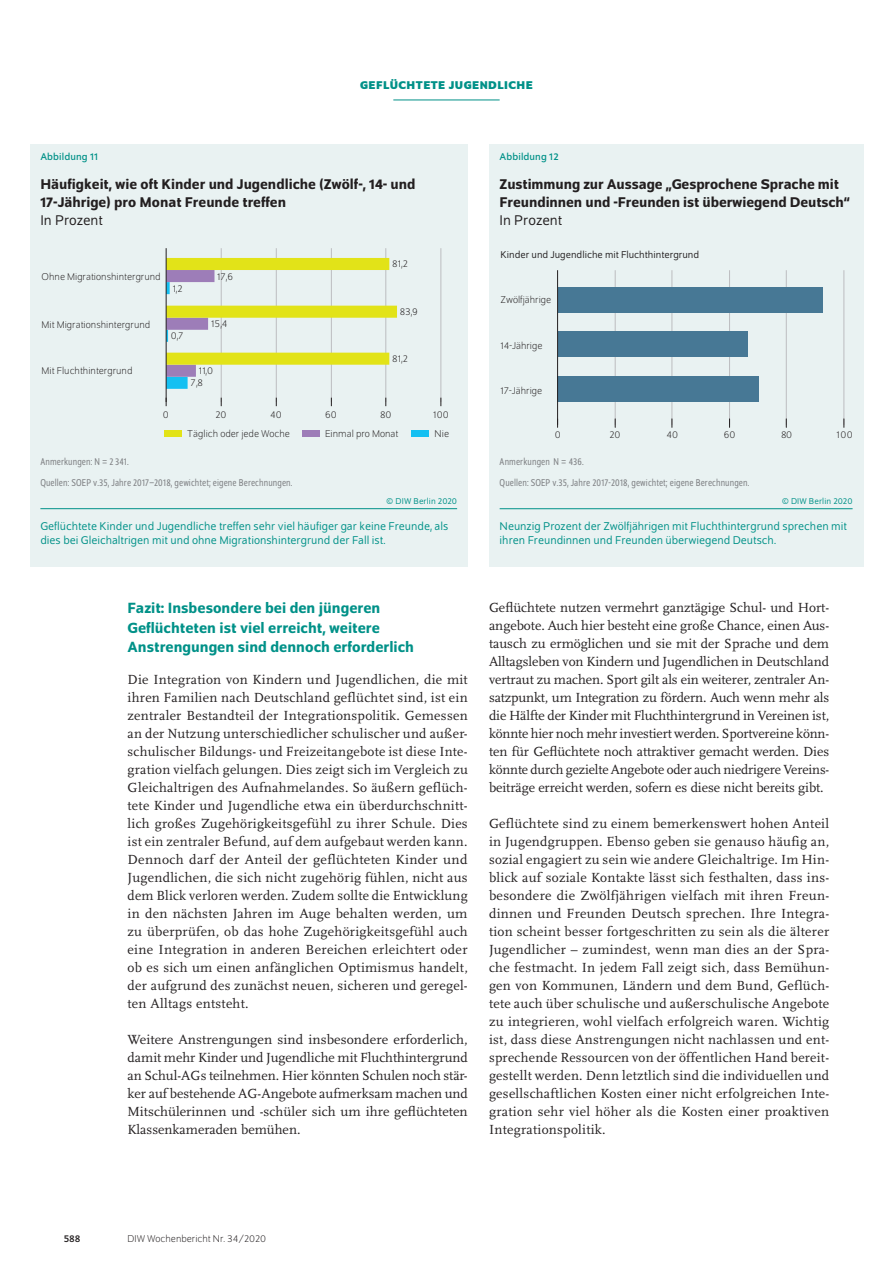
<style>
.page{position:relative;width:893px;height:1263px;background:#fff}
.page>*{position:absolute;margin:0;border:0;box-sizing:border-box;transform-origin:0 0}
.t1{font:500 15.75px/19.5px "Schumpeter";color:#009188}
.t2{font:500 15px/18px "Schumpeter";letter-spacing:-.005em;color:#231f20}
.t3{font:15px "Schumpeter Blond";color:#231f20}
.t4{font:13.8px/18px "Scala Pro";letter-spacing:.005em;color:#231f20;text-align:justify}
.t5{font:12px/13.5px "Schumpeter Blond";color:#009188}
.t6{font:700 12px "Schumpeter";color:#009188}
.t7{font:300 10.5px "Schumpeter";color:#231f20}
.t8{font:semi-condensed 10.5px/21.3px "Schumpeter Blond";letter-spacing:.01em;color:#808285}
.t9{font:10.5px "Schumpeter Blond";color:#231f20}
.t10{font:10.5px "Schumpeter";letter-spacing:.01em;color:#009188}
.t11{font:10.5px "Schumpeter";color:#231f20}
.t12{font:9px "Schumpeter Blond";letter-spacing:.01em;color:#009188}
</style>
<div class="page">
<hr style="left:393px;top:100px;width:107px;height:1px;background:#009188">
<div style="left:30px;top:144px;width:438px;height:423px;background:#e9f2f2"></div>
<hr style="left:441px;top:248px;width:1px;height:154px;background:#bcbdc0">
<hr style="left:386px;top:248px;width:1px;height:154px;background:#bcbdc0">
<hr style="left:331px;top:248px;width:1px;height:154px;background:#bcbdc0">
<hr style="left:276px;top:248px;width:1px;height:154px;background:#bcbdc0">
<hr style="left:221px;top:248px;width:1px;height:154px;background:#bcbdc0">
<svg style="left:167px;top:258px;width:230px;height:131px"></svg>
<hr style="left:166px;top:248px;width:1px;height:154px;background:#231f20">
<div style="left:164px;top:430px;width:17px;height:7px;background:#e2e318"></div>
<div style="left:302px;top:430px;width:17px;height:7px;background:#9d7db8"></div>
<div style="left:412px;top:430px;width:17px;height:7px;background:#15c0f2"></div>
<hr style="left:40px;top:508px;width:417px;height:1px;background:#009188">
<div style="left:489px;top:144px;width:374px;height:423px;background:#e9f2f2"></div>
<hr style="left:615px;top:270px;width:1px;height:155px;background:#bcbdc0">
<hr style="left:672px;top:270px;width:1px;height:155px;background:#bcbdc0">
<hr style="left:729px;top:270px;width:1px;height:155px;background:#bcbdc0">
<hr style="left:786px;top:270px;width:1px;height:155px;background:#bcbdc0">
<hr style="left:844px;top:270px;width:1px;height:155px;background:#bcbdc0">
<div style="left:558px;top:287px;width:264px;height:26px;background:#477895"></div>
<div style="left:558px;top:331px;width:189px;height:26px;background:#477895"></div>
<div style="left:558px;top:376px;width:201px;height:26px;background:#477895"></div>
<hr style="left:557px;top:270px;width:1px;height:155px;background:#231f20">
<hr style="left:500px;top:508px;width:353px;height:1px;background:#009188">
<p class="t6" style="left:360px;top:79px;width:17px">GEFLÜCHTETE</p>
<p class="t6" style="left:449px;top:79px;width:15px">JUGENDLICHE</p>
<p class="t10" style="left:40px;top:151px;width:59px">Abbildung 11</p>
<p class="t2" style="left:40px;top:175px;width:377px">Häufigkeit, wie oft Kinder und Jugendliche (Zwölf-, 14- und<br>17-Jährige) pro Monat Freunde treffen</p>
<p class="t3" style="left:40px;top:212px;width:64px">In Prozent</p>
<p class="t7" style="left:392px;top:259px;width:17px">81,2</p>
<p class="t7" style="left:42px;top:271px;width:121px">Ohne Migrationshintergrund</p>
<p class="t7" style="left:217px;top:272px;width:17px">17,6</p>
<p class="t7" style="left:173px;top:283px;width:12px">1,2</p>
<p class="t7" style="left:400px;top:306px;width:20px">83,9</p>
<p class="t7" style="left:42px;top:319px;width:110px">Mit Migrationshintergrund</p>
<p class="t7" style="left:211px;top:319px;width:18px">15,4</p>
<p class="t7" style="left:171px;top:331px;width:14px">0,7</p>
<p class="t7" style="left:392px;top:354px;width:17px">81,2</p>
<p class="t7" style="left:42px;top:366px;width:92px">Mit Fluchthintergrund</p>
<p class="t7" style="left:199px;top:366px;width:16px">11,0</p>
<p class="t7" style="left:191px;top:378px;width:14px">7,8</p>
<p class="t7" style="left:163px;top:409px;width:7px">0</p>
<p class="t7" style="left:215px;top:409px;width:13px">20</p>
<p class="t7" style="left:270px;top:409px;width:13px">40</p>
<p class="t7" style="left:325px;top:409px;width:13px">60</p>
<p class="t7" style="left:380px;top:409px;width:13px">80</p>
<p class="t7" style="left:433px;top:409px;width:17px">100</p>
<p class="t7" style="left:187px;top:428px;width:104px">Täglich oder jede Woche</p>
<p class="t7" style="left:325px;top:428px;width:75px">Einmal pro Monat</p>
<p class="t7" style="left:435px;top:428px;width:16px">Nie</p>
<p class="t8" style="left:40px;top:451px;width:254px">Anmerkungen: N = 2341.<br>Quellen: SOEP v.35, Jahre 2017–2018, gewichtet; eigene Berechnungen.</p>
<p class="t12" style="left:386px;top:497px;width:72px">© DIW Berlin 2020</p>
<p class="t5" style="left:40px;top:520px;width:409px">Geflüchtete Kinder und Jugendliche treffen sehr viel häufiger gar keine Freunde, als dies bei Gleichaltrigen mit und ohne Migrationshintergrund der Fall ist.</p>
<p class="t10" style="left:500px;top:151px;width:61px">Abbildung 12</p>
<p class="t2" style="left:500px;top:175px;width:352px">Zustimmung zur Aussage „Gesprochene Sprache mit<br>Freundinnen und -Freunden ist überwiegend Deutsch“</p>
<p class="t3" style="left:500px;top:212px;width:64px">In Prozent</p>
<p class="t9" style="left:501px;top:249px;width:200px">Kinder und Jugendliche mit Fluchthintergrund</p>
<p class="t7" style="left:501px;top:294px;width:52px">Zwölfjährige</p>
<p class="t7" style="left:501px;top:340px;width:43px">14-Jährige</p>
<p class="t7" style="left:501px;top:385px;width:43px">17-Jährige</p>
<p class="t7" style="left:555px;top:429px;width:7px">0</p>
<p class="t7" style="left:609px;top:429px;width:12px">20</p>
<p class="t7" style="left:667px;top:429px;width:13px">40</p>
<p class="t7" style="left:724px;top:429px;width:13px">60</p>
<p class="t7" style="left:781px;top:429px;width:13px">80</p>
<p class="t7" style="left:836px;top:429px;width:18px">100</p>
<p class="t8" style="left:500px;top:451px;width:251px">Anmerkungen N = 436.<br>Quellen: SOEP v.35, Jahre 2017-2018, gewichtet; eigene Berechnungen.</p>
<p class="t12" style="left:782px;top:497px;width:72px">© DIW Berlin 2020</p>
<p class="t5" style="left:500px;top:520px;width:349px">Neunzig Prozent der Zwölfjährigen mit Fluchthintergrund sprechen mit ihren Freundinnen und Freunden überwiegend Deutsch.</p>
<p class="t1" style="left:128px;top:599px;width:288px">Fazit: Insbesondere bei den jüngeren<br>Geflüchteten ist viel erreicht, weitere<br>Anstrengungen sind dennoch erforderlich</p>
<p class="t4" style="left:128px;top:670px;width:342px">Die Integration von Kindern und Jugendlichen, die mit ihren Familien nach Deutschland geflüchtet sind, ist ein zentraler Bestandteil der Integrationspolitik. Gemessen an der Nutzung unterschiedlicher schulischer und außer&shy;schulischer Bildungs- und Freizeitangebote ist diese Inte&shy;gration vielfach gelungen. Dies zeigt sich im Vergleich zu Gleichaltrigen des Aufnahmelandes. So äußern geflüch&shy;tete Kinder und Jugendliche etwa ein überdurchschnitt&shy;lich großes Zugehörigkeitsgefühl zu ihrer Schule. Dies ist ein zentraler Befund, auf dem aufgebaut werden kann.<br>Dennoch darf der Anteil der geflüchteten Kinder und Jugendlichen, die sich nicht zugehörig fühlen, nicht aus dem Blick verloren werden. Zudem sollte die Entwicklung in den nächsten Jahren im Auge behalten werden, um zu überprüfen, ob das hohe Zugehörigkeitsgefühl auch eine Integration in anderen Bereichen erleichtert oder ob es sich um einen anfänglichen Optimismus handelt, der aufgrund des zunächst neuen, sicheren und geregel&shy;ten Alltags entsteht.</p>
<p class="t4" style="left:128px;top:1030px;width:342px">Weitere Anstrengungen sind insbesondere erforderlich, damit mehr Kinder und Jugendliche mit Fluchthintergrund an Schul-AGs teilnehmen. Hier könnten Schulen noch stär&shy;ker auf bestehende AG-Angebote aufmerksam machen und Mitschülerinnen und -schüler sich um ihre geflüchteten Klassenkameraden bemühen.</p>
<p class="t4" style="left:489px;top:598px;width:342px">Geflüchtete nutzen vermehrt ganztägige Schul- und Hort&shy;angebote. Auch hier besteht eine große Chance, einen Aus&shy;tausch zu ermöglichen und sie mit der Sprache und dem Alltagsleben von Kindern und Jugendlichen in Deutschland vertraut zu machen. Sport gilt als ein weiterer, zentraler An&shy;satzpunkt, um Integration zu fördern. Auch wenn mehr als die Hälfte der Kinder mit Fluchthintergrund in Vereinen ist, könnte hier noch mehr investiert werden. Sportvereine könn&shy;ten für Geflüchtete noch attraktiver gemacht werden. Dies könnte durch gezielte Angebote oder auch niedrigere Vereins&shy;beiträge erreicht werden, sofern es diese nicht bereits gibt.</p>
<p class="t4" style="left:489px;top:814px;width:342px">Geflüchtete sind zu einem bemerkenswert hohen Anteil in Jugendgruppen. Ebenso geben sie genauso häufig an, sozial engagiert zu sein wie andere Gleichaltrige. Im Hin&shy;blick auf soziale Kontakte lässt sich festhalten, dass ins&shy;besondere die Zwölfjährigen vielfach mit ihren Freun&shy;dinnen und Freunden Deutsch sprechen. Ihre Integra&shy;tion scheint besser fortgeschritten zu sein als die älterer Jugendlicher – zumindest, wenn man dies an der Spra&shy;che festmacht. In jedem Fall zeigt sich, dass Bemühun&shy;gen von Kommunen, Ländern und dem Bund, Geflüch&shy;tete auch über schulische und außerschulische Angebote zu integrieren, wohl vielfach erfolgreich waren. Wichtig ist, dass diese Anstrengungen nicht nachlassen und ent&shy;sprechende Ressourcen von der öffentlichen Hand bereit&shy;gestellt werden. Denn letztlich sind die individuellen und gesellschaftlichen Kosten einer nicht erfolgreichen Inte&shy;gration sehr viel höher als die Kosten einer proaktiven Integrationspolitik.</p>
<p class="t11" style="left:64px;top:1233px;width:18px">588</p>
<p class="t7" style="left:128px;top:1234px;width:140px">DIW Wochenbericht Nr. 34/2020</p>
</div>
